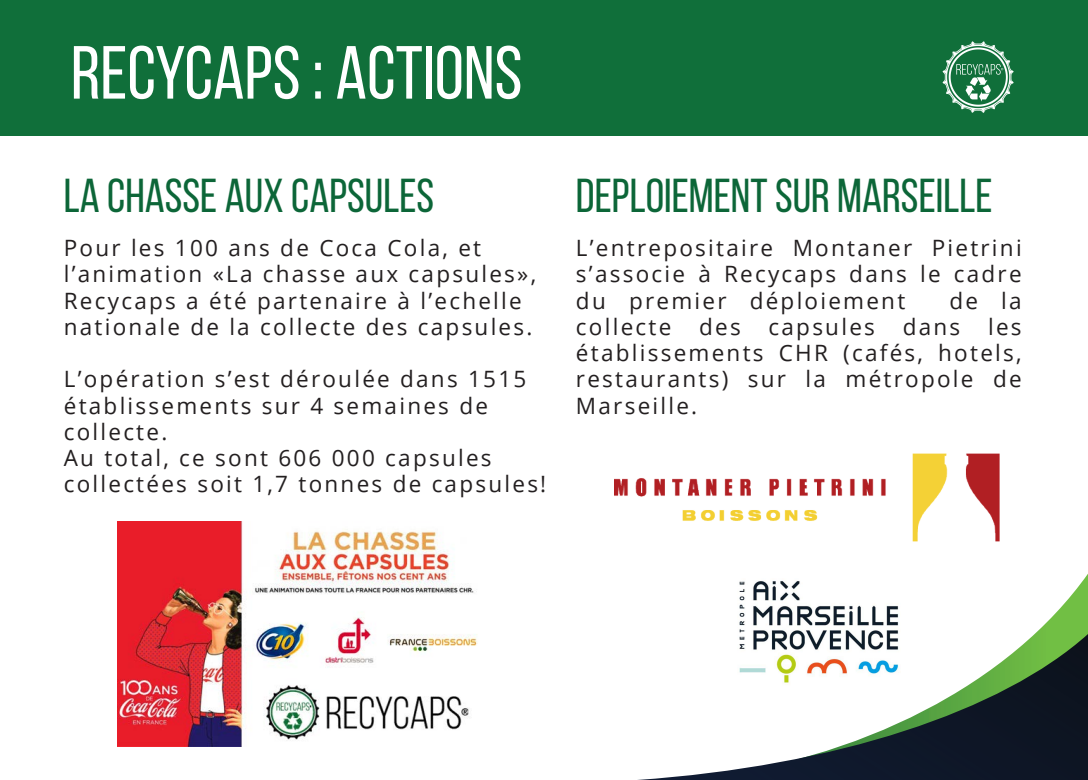
<style>
.page{position:relative;width:1088px;height:780px;background:#fff}
.page>*{position:absolute;margin:0;border:0;box-sizing:border-box;transform-origin:0 0}
.t1{font:75px "Bebas Neue";color:#fff}
.t2{font:47.62px "Bebas Neue";color:#0c6638}
.t3{font:22.5px/26.2px "Open Sans";letter-spacing:.1em;color:#231f20}
</style>
<div class="page">
<svg style="left:1034px;top:574px;width:54px;height:60px"></svg>
<svg style="left:637px;top:634px;width:451px;height:146px"></svg>
<img style="left:118px;top:521px;width:360px;height:225px">
<img style="left:721px;top:581px;width:195px;height:121px">
<img style="left:615px;top:453px;width:384px;height:88px">
<div style="left:0;top:0;width:1088px;height:135px;background:#106f3a"></div>
<img style="left:942px;top:41px;width:72px;height:72px">
<h1 class="t1" style="left:71px;top:32px;width:453px">RECYCAPS : ACTIONS</h1>
<h2 class="t2" style="left:64px;top:170px;width:372px">LA CHASSE AUX CAPSULES</h2>
<p class="t3" style="left:64px;top:234px;width:474px">Pour les 100 ans de Coca Cola, et l’animation «La chasse aux capsules», Recycaps a été partenaire à l’echelle nationale de la collecte des capsules.</p>
<p class="t3" style="left:64px;top:365px;width:484px">L’opération s’est déroulée dans 1515 établissements sur 4 semaines de collecte.<br>Au total, ce sont 606 000 capsules collectées soit 1,7 tonnes de capsules!</p>
<h2 class="t2" style="left:576px;top:170px;width:418px">DEPLOIEMENT SUR MARSEILLE</h2>
<p class="t3" style="left:576px;top:234px;width:447px;text-align:justify">L’entrepositaire Montaner Pietrini s’associe à Recycaps dans le cadre du premier déploiement</p>
<p class="t3" style="left:576px;top:286px;width:447px;text-align:justify;text-indent:373px">de la collecte des capsules dans les établissements CHR (cafés, hotels, restaurants) sur la métropole de Marseille.</p>
</div>
